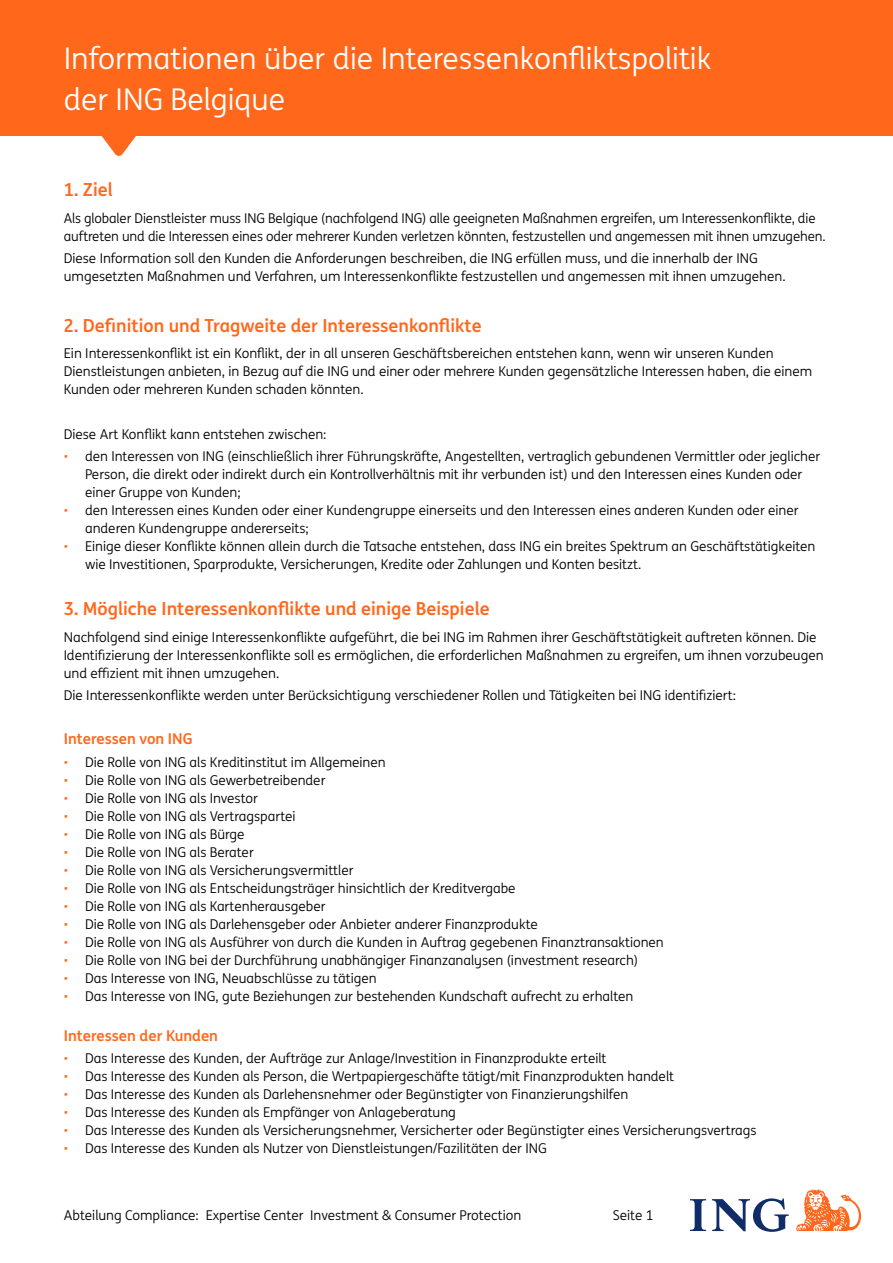
<style>
.page{position:relative;width:893px;height:1263px;background:#fff}
.page>*{position:absolute;margin:0;border:0;box-sizing:border-box;transform-origin:0 0}
.t1{font:30px/40.2px "ING Me";color:#fff}
.t2{font:700 18px "ING Me";color:#ff671b}
.t3{font:700 15px "ING Me";color:#ff671b}
.t4{font:13.5px/18px "ING Me";color:#000}
.s1{color:#ff671b}
</style>
<div class="page">
<svg style="left:690px;top:1198px;width:99px;height:34px"></svg>
<svg style="left:796px;top:1189px;width:65px;height:42px"></svg>
<div style="left:690px;top:1167px;width:16px;height:32px;background:#fff"></div>
<div style="left:690px;top:1231px;width:16px;height:32px;background:#fff"></div>
<div style="left:0;top:0;width:893px;height:135px;background:#ff671b"></div>
<svg style="left:101px;top:135px;width:36px;height:21px"></svg>
<h1 class="t1" style="left:64px;top:37px;width:649px">Informationen über die Interessenkonfliktspolitik der ING Belgique</h1>
<h2 class="t2" style="left:64px;top:175px;width:51px">1. Ziel</h2>
<p class="t4" style="left:64px;top:208px;width:763px">Als globaler Dienstleister muss ING Belgique (nachfolgend ING) alle geeigneten Maßnahmen ergreifen, um Interessenkonflikte, die auftreten und die Interessen eines oder mehrerer Kunden verletzen könnten, festzustellen und angemessen mit ihnen umzugehen.</p>
<p class="t4" style="left:64px;top:249px;width:723px">Diese Information soll den Kunden die Anforderungen beschreiben, die ING erfüllen muss, und die innerhalb der ING umgesetzten Maßnahmen und Verfahren, um Interessenkonflikte festzustellen und angemessen mit ihnen umzugehen.</p>
<h2 class="t2" style="left:64px;top:311px;width:419px">2. Definition und Tragweite der Interessenkonflikte</h2>
<p class="t4" style="left:64px;top:344px;width:750px">Ein Interessenkonflikt ist ein Konflikt, der in all unseren Geschäftsbereichen entstehen kann, wenn wir unseren Kunden<br>Dienstleistungen anbieten, in Bezug auf die ING und einer oder mehrere Kunden gegensätzliche Interessen haben, die einem<br>Kunden oder mehreren Kunden schaden könnten.</p>
<p class="t4" style="left:64px;top:424px;width:264px">Diese Art Konflikt kann entstehen zwischen:</p>
<p class="t4" style="left:85px;top:446px;width:737px;text-indent:-21px"><span class="s1">•</span> den Interessen von ING (einschließlich ihrer Führungskräfte, Angestellten, vertraglich gebundenen Vermittler oder jeglicher<br>Person, die direkt oder indirekt durch ein Kontrollverhältnis mit ihr verbunden ist) und den Interessen eines Kunden oder einer Gruppe von Kunden;</p>
<p class="t4" style="left:85px;top:500px;width:715px;text-indent:-21px"><span class="s1">•</span> den Interessen eines Kunden oder einer Kundengruppe einerseits und den Interessen eines anderen Kunden oder einer anderen Kundengruppe andererseits;</p>
<p class="t4" style="left:85px;top:536px;width:732px;text-indent:-21px"><span class="s1">•</span> Einige dieser Konflikte können allein durch die Tatsache entstehen, dass ING ein breites Spektrum an Geschäftstätigkeiten wie Investitionen, Sparprodukte, Versicherungen, Kredite oder Zahlungen und Konten besitzt.</p>
<h2 class="t2" style="left:64px;top:594px;width:427px">3. Mögliche Interessenkonflikte und einige Beispiele</h2>
<p class="t4" style="left:64px;top:627px;width:761px">Nachfolgend sind einige Interessenkonflikte aufgeführt, die bei ING im Rahmen ihrer Geschäftstätigkeit auftreten können. Die<br>Identifizierung der Interessenkonflikte soll es ermöglichen, die erforderlichen Maßnahmen zu ergreifen, um ihnen vorzubeugen und effizient mit ihnen umzugehen.</p>
<p class="t4" style="left:64px;top:685px;width:674px">Die Interessenkonflikte werden unter Berücksichtigung verschiedener Rollen und Tätigkeiten bei ING identifiziert:</p>
<p class="t3" style="left:64px;top:727px;width:130px">Interessen von ING</p>
<p class="t4" style="left:64px;top:752px;width:323px"><span class="s1">•</span> Die Rolle von ING als Kreditinstitut im Allgemeinen</p>
<p class="t4" style="left:64px;top:770px;width:263px"><span class="s1">•</span> Die Rolle von ING als Gewerbetreibender</p>
<p class="t4" style="left:64px;top:788px;width:196px"><span class="s1">•</span> Die Rolle von ING als Investor</p>
<p class="t4" style="left:64px;top:806px;width:233px"><span class="s1">•</span> Die Rolle von ING als Vertragspartei</p>
<p class="t4" style="left:64px;top:824px;width:182px"><span class="s1">•</span> Die Rolle von ING als Bürge</p>
<p class="t4" style="left:64px;top:842px;width:192px"><span class="s1">•</span> Die Rolle von ING als Berater</p>
<p class="t4" style="left:64px;top:860px;width:291px"><span class="s1">•</span> Die Rolle von ING als Versicherungsvermittler</p>
<p class="t4" style="left:64px;top:878px;width:453px"><span class="s1">•</span> Die Rolle von ING als Entscheidungsträger hinsichtlich der Kreditvergabe</p>
<p class="t4" style="left:64px;top:896px;width:263px"><span class="s1">•</span> Die Rolle von ING als Kartenherausgeber</p>
<p class="t4" style="left:64px;top:914px;width:476px"><span class="s1">•</span> Die Rolle von ING als Darlehensgeber oder Anbieter anderer Finanzprodukte</p>
<p class="t4" style="left:64px;top:932px;width:602px"><span class="s1">•</span> Die Rolle von ING als Ausführer von durch die Kunden in Auftrag gegebenen Finanztransaktionen</p>
<p class="t4" style="left:64px;top:950px;width:576px"><span class="s1">•</span> Die Rolle von ING bei der Durchführung unabhängiger Finanzanalysen (investment research)</p>
<p class="t4" style="left:64px;top:968px;width:314px"><span class="s1">•</span> Das Interesse von ING, Neuabschlüsse zu tätigen</p>
<p class="t4" style="left:64px;top:986px;width:571px"><span class="s1">•</span> Das Interesse von ING, gute Beziehungen zur bestehenden Kundschaft aufrecht zu erhalten</p>
<p class="t3" style="left:64px;top:1023px;width:156px">Interessen der Kunden</p>
<p class="t4" style="left:64px;top:1049px;width:544px"><span class="s1">•</span> Das Interesse des Kunden, der Aufträge zur Anlage/Investition in Finanzprodukte erteilt</p>
<p class="t4" style="left:64px;top:1067px;width:612px"><span class="s1">•</span> Das Interesse des Kunden als Person, die Wertpapiergeschäfte tätigt/mit Finanzprodukten handelt</p>
<p class="t4" style="left:64px;top:1085px;width:566px"><span class="s1">•</span> Das Interesse des Kunden als Darlehensnehmer oder Begünstigter von Finanzierungshilfen</p>
<p class="t4" style="left:64px;top:1103px;width:394px"><span class="s1">•</span> Das Interesse des Kunden als Empfänger von Anlageberatung</p>
<p class="t4" style="left:64px;top:1121px;width:694px"><span class="s1">•</span> Das Interesse des Kunden als Versicherungsnehmer, Versicherter oder Begünstigter eines Versicherungsvertrags</p>
<p class="t4" style="left:64px;top:1139px;width:485px"><span class="s1">•</span> Das Interesse des Kunden als Nutzer von Dienstleistungen/Fazilitäten der ING</p>
<p class="t4" style="left:64px;top:1206px;width:459px">Abteilung Compliance: Expertise Center Investment &amp; Consumer Protection</p>
<p class="t4" style="left:613px;top:1206px;width:42px">Seite 1</p>
</div>
